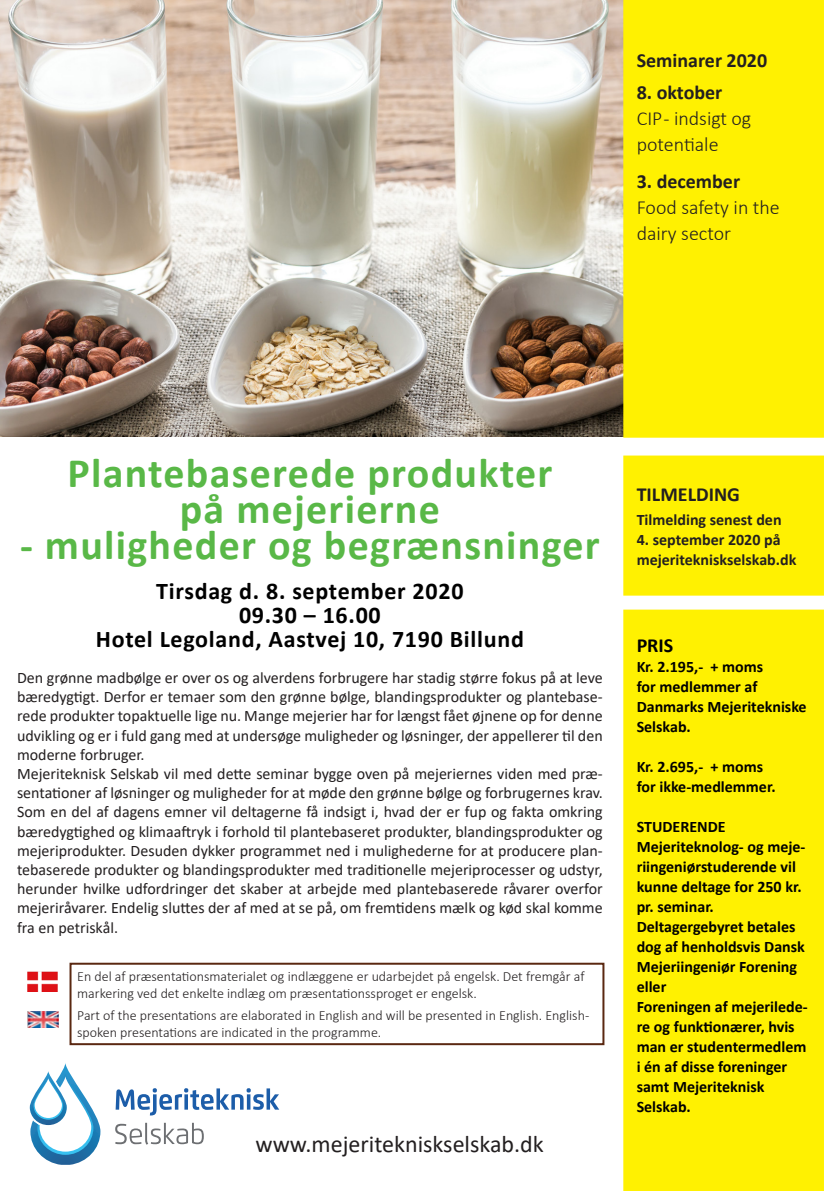
<style>
.page{position:relative;width:840px;height:1191px;background:#fff}
.page>*{position:absolute;margin:0;border:0;box-sizing:border-box;transform-origin:0 0}
.Brødtekst-indhold{font:700 42px/36px "Calibri";letter-spacing:.03em;color:#59b847;text-align:center}
.Brødtekst-indhold-2{font:700 24px "Calibri";letter-spacing:.03em;color:#000}
.t1{font:24px "Calibri";color:#231f20}
.Titel-seminar{font:300 20px/26px "Calibri";color:#231f20}
.Titel-seminar-2{font:700 20px "Calibri";color:#231f20}
.t2{font:700 20px "Calibri";color:#000}
.Brødtekst-indhold-3{font:16px/19.2px "Calibri";color:#231f20;text-align:justify}
.t3{font:700 16px/20px "Calibri";color:#000}
.t4{font:700 16px "Calibri";color:#231f20}
.t5{font:300 14px/16.8px "Calibri";color:#231f20}
.s1{font-weight:700}
</style>
<div class="page">
<img style="left:0;top:0;width:623px;height:437px">
<div style="left:623px;top:0;width:200px;height:438px;background:#fff101"></div>
<svg style="left:115px;top:1088px;width:164px;height:27px"></svg>
<svg style="left:115px;top:1122px;width:89px;height:22px"></svg>
<svg style="left:30px;top:1063px;width:70px;height:101px"></svg>
<div style="left:623px;top:609px;width:200px;height:582px;background:#fff101"></div>
<div style="left:624px;top:456px;width:198px;height:138px;background:#fff101"></div>
<div style="left:623px;top:455px;width:200px;height:140px;border:2px solid #fff101"></div>
<div style="left:69px;top:962px;width:535px;height:83px;border:2px solid #5a2811"></div>
<img style="left:28px;top:1011px;width:31px;height:16px">
<img style="left:27px;top:971px;width:30px;height:20px">
<p class="Titel-seminar-2" style="left:636px;top:46px;width:132px">Seminarer 2020</p>
<p class="Titel-seminar" style="left:636px;top:79px;width:116px"><span class="s1">8. oktober<br></span>CIP - indsigt og potentiale</p>
<p class="Titel-seminar" style="left:636px;top:168px;width:145px"><span class="s1">3. december<br></span>Food safety in the dairy sector</p>
<p class="Brødtekst-indhold" style="left:67px;top:454px;width:486px">Plantebaserede produkter på mejerierne</p>
<p class="Brødtekst-indhold" style="left:20px;top:526px;width:581px">- muligheder og begrænsninger</p>
<p class="Brødtekst-indhold-2" style="left:156px;top:574px;width:308px">Tirsdag d. 8. september 2020</p>
<p class="Brødtekst-indhold-2" style="left:239px;top:598px;width:143px">09.30 – 16.00</p>
<p class="Brødtekst-indhold-2" style="left:96px;top:622px;width:429px">Hotel Legoland, Aastvej 10, 7190 Billund</p>
<p class="Brødtekst-indhold-3" style="left:17px;top:667px;width:587px">Den grønne madbølge er over os og alverdens forbrugere har stadig større fokus på at leve bæredygtigt. Derfor er temaer som den grønne bølge, blandingsprodukter og plantebase&shy;rede produkter topaktuelle lige nu. Mange mejerier har for længst fået øjnene op for denne udvikling og er i fuld gang med at undersøge muligheder og løsninger, der appellerer til den moderne forbruger.</p>
<p class="Brødtekst-indhold-3" style="left:17px;top:763px;width:587px">Mejeriteknisk Selskab vil med dette seminar bygge oven på mejeriernes viden med præ&shy;sentationer af løsninger og muligheder for at møde den grønne bølge og forbrugernes krav.<br>Som en del af dagens emner vil deltagerne få indsigt i, hvad der er fup og fakta omkring bæredygtighed og klimaaftryk i forhold til plantebaseret produkter, blandingsprodukter og mejeriprodukter. Desuden dykker programmet ned i mulighederne for at producere plan&shy;tebaserede produkter og blandingsprodukter med traditionelle mejeriprocesser og udstyr, herunder hvilke udfordringer det skaber at arbejde med plantebaserede råvarer overfor mejeriråvarer. Endelig sluttes der af med at se på, om fremtidens mælk og kød skal komme fra en petriskål.</p>
<p class="t5" style="left:77px;top:967px;width:508px">En del af præsentationsmaterialet og indlæggene er udarbejdet på engelsk. Det fremgår af markering ved det enkelte indlæg om præsentationssproget er engelsk.</p>
<p class="t5" style="left:77px;top:1007px;width:513px">Part of the presentations are elaborated in English and will be presented in English. English&shy;spoken presentations are indicated in the programme.</p>
<p class="t1" style="left:255px;top:1127px;width:290px">www.mejeritekniskselskab.dk</p>
<p class="Titel-seminar-2" style="left:636px;top:480px;width:105px">TILMELDING</p>
<p class="t4" style="left:636px;top:508px;width:146px">Tilmelding senest den</p>
<p class="t4" style="left:636px;top:528px;width:145px">4. september 2020 på</p>
<p class="t4" style="left:636px;top:548px;width:161px">mejeritekniskselskab.dk</p>
<p class="t2" style="left:636px;top:631px;width:38px">PRIS</p>
<p class="t3" style="left:636px;top:656px;width:128px">Kr. 2.195,- + moms</p>
<p class="t3" style="left:636px;top:676px;width:171px">for medlemmer af<br>Danmarks Mejeritekniske<br>Selskab.</p>
<p class="t3" style="left:636px;top:756px;width:128px">Kr. 2.695,- + moms</p>
<p class="t3" style="left:636px;top:776px;width:140px">for ikke-medlemmer.</p>
<p class="t3" style="left:636px;top:816px;width:90px">STUDERENDE</p>
<p class="t3" style="left:636px;top:836px;width:170px">Mejeriteknolog- og meje&shy;riingeniørstuderende vil kunne deltage for 250 kr. pr. seminar.</p>
<p class="t3" style="left:636px;top:916px;width:170px">Deltagergebyret betales dog af henholdsvis Dansk<br>Mejeriingeniør Forening eller</p>
<p class="t3" style="left:636px;top:996px;width:172px">Foreningen af mejerilede&shy;re og funktionærer, hvis man er studentermedlem i én af disse foreninger samt Mejeriteknisk<br>Selskab.</p>
</div>
